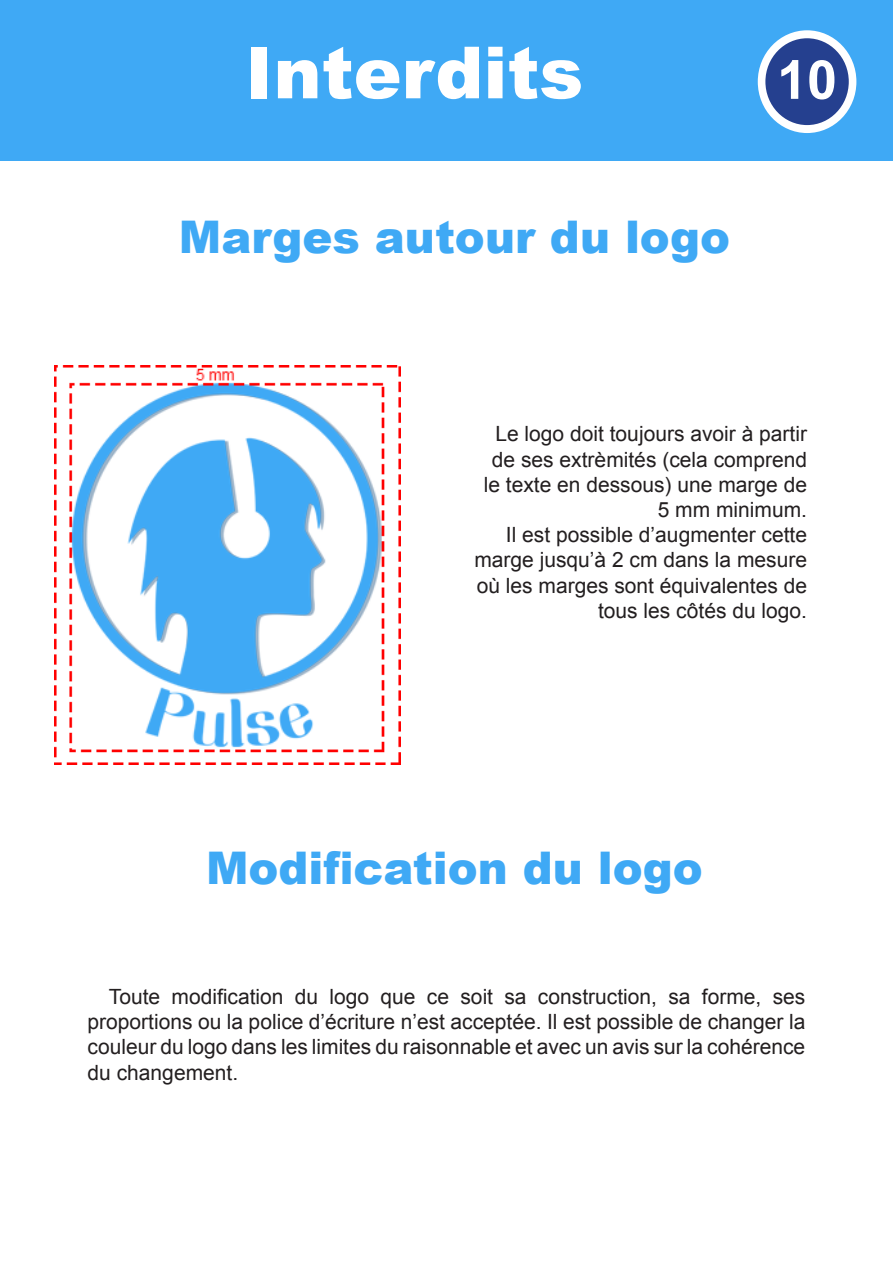
<style>
.page{position:relative;width:893px;height:1263px;background:#fff}
.page>*{position:absolute;margin:0;border:0;box-sizing:border-box;transform-origin:0 0}
.t1{font:900 72px "Arial";color:#fff}
.t2{font:700 54px "Arial";color:#fff}
.t3{font:900 45px "Arial";color:#3fa9f5}
.t4{font:21px/25.2px "Arial";color:#231f20;text-align:right}
</style>
<div class="page">
<div style="left:0;top:0;width:893px;height:161px;background:#3fa9f5"></div>
<div style="left:758px;top:30px;width:98px;height:103px;background:#fff;border-radius:50%"></div>
<div style="left:765px;top:38px;width:84px;height:87px;background:#25408f;border-radius:50%"></div>
<img style="left:54px;top:366px;width:346px;height:399px">
<p class="t1" style="left:246px;top:20px;width:339px">Interdits</p>
<p class="t3" style="left:179px;top:205px;width:553px">Marges autour du logo</p>
<h2 class="t2" style="left:777px;top:44px;width:62px">10</h2>
<p class="t4" style="left:484px;top:422px;width:325px">Le logo doit toujours avoir à partir de ses extrèmités (cela comprend le texte en dessous) une marge de<br>5 mm minimum.</p>
<p class="t4" style="left:474px;top:522px;width:334px">Il est possible d’augmenter cette marge jusqu’à 2 cm dans la mesure où les marges sont équivalentes de tous les côtés du logo.</p>
<p class="t3" style="left:206px;top:835px;width:498px">Modification du logo</p>
<p class="t4" style="left:88px;top:984px;width:719px;text-align:justify;text-indent:21px">Toute modification du logo que ce soit sa construction, sa forme, ses proportions ou la police d’écriture n’est acceptée. Il est possible de changer la couleur du logo dans les limites du raisonnable et avec un avis sur la cohérence du changement.</p>
</div>
